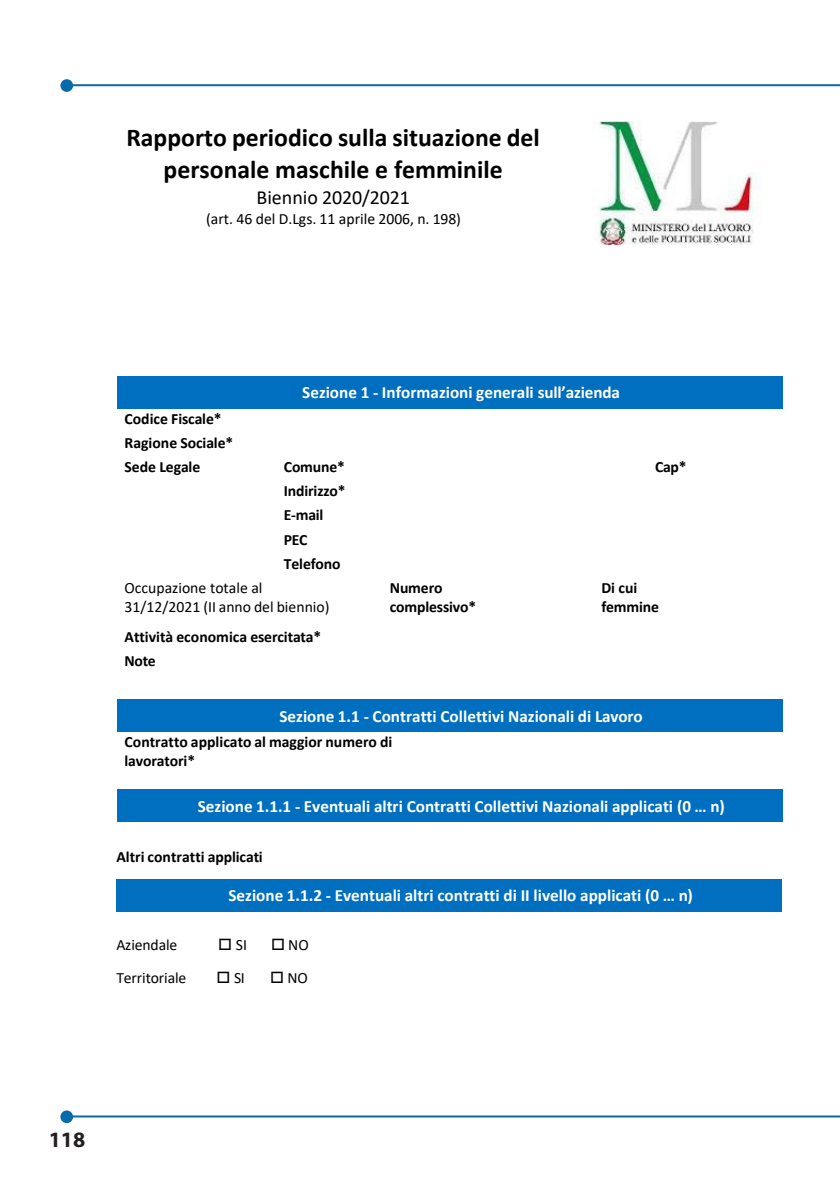
<style>
.page{position:relative;width:840px;height:1191px;background:#fff}
.page>*{position:absolute;margin:0;border:0;box-sizing:border-box;transform-origin:0 0}
.t1{font:700 25.8px/31.6px "Calibri";color:#000;text-align:center}
.t2{font:700 22px "Myriad Pro";color:#231f20}
.t3{font:20px "Calibri";letter-spacing:-.005em;color:#000}
.t4{font:700 17.2px "Calibri";color:#fff}
.t5{font:700 15.6px/24.2px "Calibri";letter-spacing:-.005em;color:#000}
.t6{font:15.6px/19.2px "Calibri";color:#000}
</style>
<div class="page">
<hr style="left:69px;top:1115px;width:770px;height:2px;background:#076bab">
<div style="left:60px;top:1110px;width:13px;height:13px;background:#076bab;border-radius:50%"></div>
<hr style="left:69px;top:84px;width:770px;height:2px;background:#076bab">
<div style="left:60px;top:79px;width:13px;height:13px;background:#076bab;border-radius:50%"></div>
<div style="left:116px;top:879px;width:665px;height:32px;background:#006fc0"></div>
<div style="left:117px;top:376px;width:664px;height:32px;background:#006fc0"></div>
<div style="left:117px;top:699px;width:664px;height:33px;background:#006fc0"></div>
<div style="left:117px;top:789px;width:664px;height:33px;background:#006fc0"></div>
<img style="left:596px;top:122px;width:161px;height:123px">
<p class="t1" style="left:126px;top:122px;width:414px">Rapporto periodico sulla situazione del personale maschile e femminile</p>
<p class="t3" style="left:256px;top:184px;width:155px">Biennio 2020/2021</p>
<p class="t6" style="left:206px;top:209px;width:256px">(art. 46 del D.Lgs. 11 aprile 2006, n. 198)</p>
<p class="t4" style="left:302px;top:380px;width:319px">Sezione 1 ‐ Informazioni generali sull’azienda</p>
<p class="t5" style="left:124px;top:406px;width:110px">Codice Fiscale*<br>Ragione Sociale*<br>Sede Legale</p>
<p class="t5" style="left:284px;top:454px;width:63px">Comune*</p>
<p class="t5" style="left:654px;top:454px;width:33px">Cap*</p>
<p class="t5" style="left:284px;top:478px;width:63px">Indirizzo*<br>E‐mail<br>PEC<br>Telefono</p>
<p class="t6" style="left:124px;top:578px;width:206px">Occupazione totale al<br>31/12/2021 (II anno del biennio)</p>
<p class="t5" style="left:389px;top:578px;width:88px;line-height:19.2px">Numero complessivo*</p>
<p class="t5" style="left:601px;top:578px;width:59px;line-height:19.2px">Di cui femmine</p>
<p class="t5" style="left:124px;top:624px;width:198px">Attività economica esercitata*<br>Note</p>
<p class="t4" style="left:279px;top:703px;width:364px">Sezione 1.1 ‐ Contratti Collettivi Nazionali di Lavoro</p>
<p class="t5" style="left:124px;top:732px;width:269px;line-height:19.2px">Contratto applicato al maggior numero di lavoratori*</p>
<p class="t4" style="left:198px;top:793px;width:528px">Sezione 1.1.1 ‐ Eventuali altri Contratti Collettivi Nazionali applicati (0 … n)</p>
<p class="t5" style="left:116px;top:844px;width:148px">Altri contratti applicati</p>
<p class="t4" style="left:228px;top:883px;width:466px">Sezione 1.1.2 ‐ Eventuali altri contratti di II livello applicati (0 … n)</p>
<p class="t6" style="left:116px;top:935px;width:63px">Aziendale</p>
<p class="t6" style="left:218px;top:935px;width:31px">□ SI</p>
<p class="t6" style="left:271px;top:935px;width:39px">□NO</p>
<p class="t6" style="left:116px;top:967px;width:72px">Territoriale</p>
<p class="t6" style="left:216px;top:967px;width:30px">□ SI</p>
<p class="t6" style="left:270px;top:967px;width:39px">□ NO</p>
<p class="t2" style="left:49px;top:1125px;width:38px">118</p>
</div>
